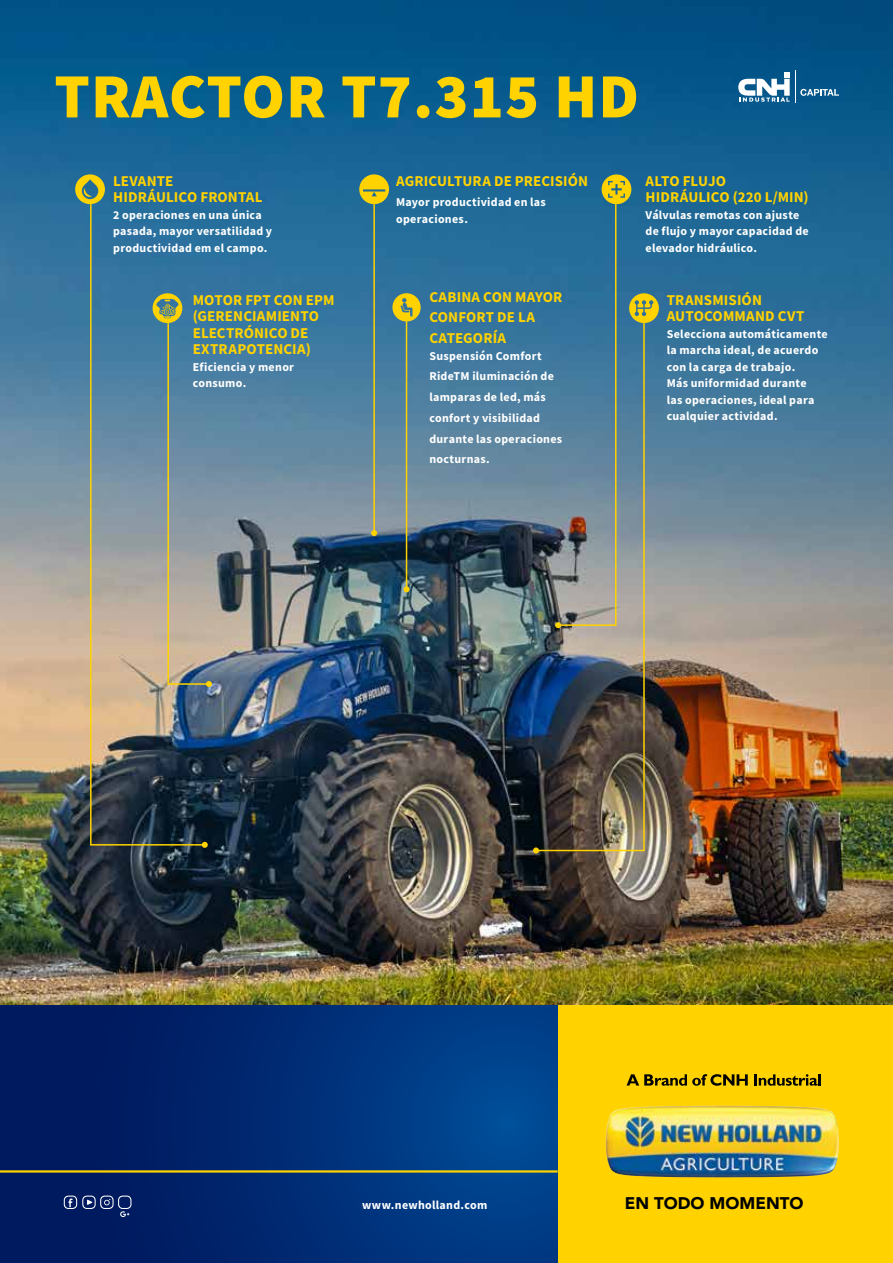
<style>
.page{position:relative;width:893px;height:1263px;background:#fff}
.page>*{position:absolute;margin:0;border:0;box-sizing:border-box;transform-origin:0 0}
.t1{font:900 63px "Source Sans Pro";letter-spacing:.02em;color:#ffd200}
.t2{font:900 16.8px "Avenir";color:#000101}
.t3{font:700 15px/16.5px "Source Sans Pro";letter-spacing:.01em;color:#ffd200}
.t4{font:700 12px/16.5px "Source Sans Pro";letter-spacing:.025em;color:#fff}
</style>
<div class="page">
<img style="left:0;top:0;width:893px;height:1006px">
<div style="left:558px;top:1006px;width:335px;height:257px;background:#ffd200"></div>
<div style="left:0;top:1006px;width:558px;height:257px;background:linear-gradient(to right,#011356,#014791)"></div>
<hr style="left:0;top:1170px;width:558px;height:2px;background:#ffd200">
<svg style="left:64px;top:1195px;width:67px;height:22px"></svg>
<hr style="left:373px;top:204px;width:2px;height:329px;background:#ffd200">
<svg style="left:371px;top:530px;width:6px;height:6px"></svg>
<hr style="left:406px;top:320px;width:1px;height:269px;background:#ffd200">
<svg style="left:404px;top:586px;width:6px;height:6px"></svg>
<svg style="left:75px;top:174px;width:30px;height:30px"></svg>
<svg style="left:738px;top:72px;width:52px;height:30px"></svg>
<svg style="left:800px;top:89px;width:39px;height:7px"></svg>
<hr style="left:795px;top:70px;width:1px;height:33px;background:#fff">
<img style="left:534px;top:322px;width:111px;height:530px">
<svg style="left:533px;top:847px;width:6px;height:6px"></svg>
<svg style="left:89px;top:203px;width:117px;height:643px;background:#647b87"></svg>
<svg style="left:202px;top:842px;width:6px;height:6px"></svg>
<svg style="left:153px;top:293px;width:59px;height:394px;background:#84969a"></svg>
<svg style="left:392px;top:293px;width:29px;height:28px"></svg>
<svg style="left:555px;top:174px;width:104px;height:454px;background:#5d8393"></svg>
<svg style="left:359px;top:174px;width:30px;height:30px"></svg>
<svg style="left:627px;top:1074px;width:121px;height:12px"></svg>
<svg style="left:754px;top:1074px;width:67px;height:12px"></svg>
<img style="left:605px;top:1106px;width:234px;height:71px">
<h1 class="t1" style="left:54px;top:53px;width:586px">TRACTOR T7.315 HD</h1>
<p class="t3" style="left:113px;top:172px;width:151px">LEVANTE<br>HIDRÁULICO FRONTAL</p>
<p class="t4" style="left:113px;top:206px;width:161px">2 operaciones en una única pasada, mayor versatilidad y productividad em el campo.</p>
<p class="t3" style="left:193px;top:291px;width:143px">MOTOR FPT CON EPM (GERENCIAMIENTO<br>ELECTRÓNICO DE<br>EXTRAPOTENCIA)</p>
<p class="t4" style="left:193px;top:358px;width:103px">Eficiencia y menor consumo.</p>
<p class="t3" style="left:396px;top:172px;width:194px">AGRICULTURA DE PRECISIÓN</p>
<p class="t4" style="left:396px;top:194px;width:151px">Mayor productividad en las operaciones.</p>
<p class="t3" style="left:429px;top:286px;width:135px;line-height:20.7px">CABINA CON MAYOR<br>CONFORT DE LA<br>CATEGORÍA</p>
<p class="t4" style="left:429px;top:345px;width:134px;line-height:20.7px">Suspensión Comfort<br>RideTM iluminación de lamparas de led, más confort y visibilidad durante las operaciones nocturnas.</p>
<p class="t3" style="left:645px;top:172px;width:165px">ALTO FLUJO<br>HIDRÁULICO (220 L/MIN)</p>
<p class="t4" style="left:645px;top:206px;width:165px">Válvulas remotas con ajuste de flujo y mayor capacidad de elevador hidráulico.</p>
<p class="t3" style="left:667px;top:291px;width:139px">TRANSMISIÓN<br>AUTOCOMMAND CVT</p>
<p class="t4" style="left:667px;top:325px;width:163px">Selecciona automáticamente la marcha ideal, de acuerdo con la carga de trabajo.<br>Más uniformidad durante<br>las operaciones, ideal para cualquier actividad.</p>
<p class="t4" style="left:362px;top:1196px;width:127px">www.newholland.com</p>
<h2 class="t2" style="left:625px;top:1188px;width:180px">EN TODO MOMENTO</h2>
</div>
